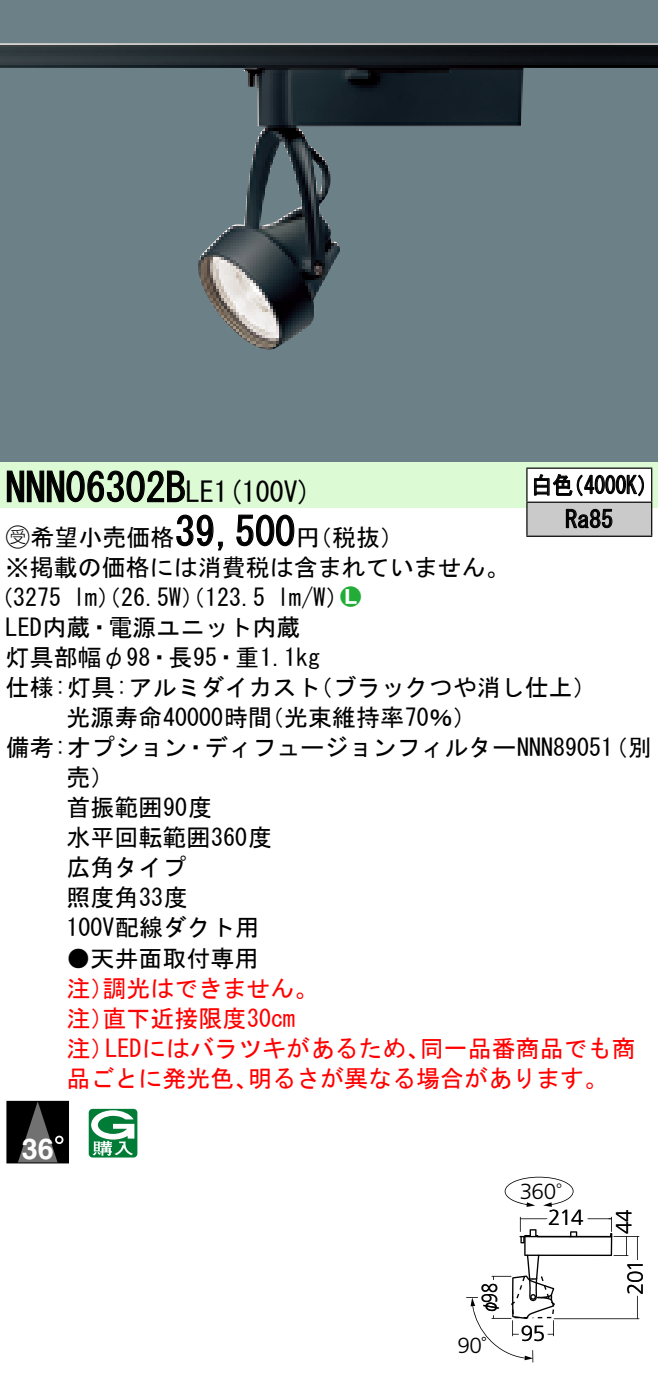
<style>
.page{position:relative;width:658px;height:1374px;background:#fff}
.page>*{position:absolute;margin:0;border:0;box-sizing:border-box;transform-origin:0 0}
.t1{font:40px "MS Gothic";color:#000}
.t2{font:700 28.8px "Helvetica LT Std";color:#fff}
.t3{font:28px "MS Gothic";color:#000}
.t4{font:24px/30px "MS Gothic";color:#000}
.t5{font:24px/30px "MS Gothic";color:#f00}
.t6{font:24px/34px "MS Gothic";color:#000;scale:.88 1}
.t7{font:24px "Ford Classification 1";color:#23ac38}
.t8{font:300 22px "Frutiger LT Std";letter-spacing:-.025em;color:#000}
.t9{font:300 22px "Frutiger LT Std";letter-spacing:-.025em;color:#000;scale:.82 1}
.t10{font:18px "Gothic MB101 Pro Regular 90 pv RKSJ H";color:#000;scale:.8 1}
.s1{font-size:40px}
.s2{font-family:"Ford Classification 1"}
.s3{color:#fff}
.s4{font-family:"Gothic MB101 Pro Regular 90 pv RKSJ H";font-weight:400;font-size:18px}
</style>
<div class="page">
<div style="left:0;top:0;width:658px;height:462px;background:#6c8087"></div>
<img style="left:0;top:43px;width:658px;height:307px">
<div style="left:0;top:462px;width:658px;height:45px;background:#dcfad4"></div>
<svg style="left:6px;top:470px;width:179px;height:32px"></svg>
<svg style="left:176px;top:514px;width:47px;height:37px"></svg>
<svg style="left:236px;top:514px;width:59px;height:32px"></svg>
<div style="left:7px;top:1101px;width:61px;height:61px;background:#000"></div>
<div style="left:7px;top:1100px;width:62px;height:63px;border:1px solid #000"></div>
<svg style="left:18px;top:1101px;width:44px;height:61px"></svg>
<svg style="left:55px;top:1135px;width:8px;height:8px"></svg>
<svg style="left:89px;top:1108px;width:48px;height:49px"></svg>
<div style="left:527px;top:468px;width:124px;height:34px;background:#fff"></div>
<div style="left:527px;top:502px;width:124px;height:34px;background:#cacaca"></div>
<hr style="left:526px;top:467px;width:126px;height:2px;background:#000">
<hr style="left:526px;top:468px;width:1px;height:33px;background:#000">
<hr style="left:651px;top:468px;width:1px;height:33px;background:#000">
<hr style="left:526px;top:501px;width:126px;height:2px;background:#000">
<hr style="left:526px;top:502px;width:1px;height:33px;background:#000">
<hr style="left:651px;top:502px;width:1px;height:33px;background:#000">
<hr style="left:526px;top:535px;width:126px;height:2px;background:#000">
<svg style="left:534px;top:474px;width:110px;height:23px"></svg>
<svg style="left:565px;top:508px;width:47px;height:20px"></svg>
<svg style="left:466px;top:1176px;width:174px;height:186px"></svg>
<h1 class="t1" style="left:6px;top:467px;width:162px">NNN06302</h1>
<p class="t3" style="left:166px;top:478px;width:147px"><span class="s1">B</span>LE (1 100 (V</p>
<h1 class="t1" style="left:175px;top:511px;width:121px">39,500</h1>
<p class="t4" style="left:6px;top:522px;width:505px"><span class="s2">B</span>希望小売価格<br>※掲載の価格には消費税は含まれていません。</p>
<p class="t7" style="left:340px;top:585px;width:22px">2<span class="s3">7</span></p>
<p class="t4" style="left:296px;top:522px;width:109px">（円税抜(</p>
<p class="t4" style="left:277px;top:582px;width:73px">l m (W/</p>
<p class="t4" style="left:-11px;top:582px;width:74px">（3275</p>
<p class="t4" style="left:6px;top:612px;width:296px">LED内蔵・電源ユニット内蔵</p>
<p class="t4" style="left:6px;top:642px;width:316px">灯具部幅φ98・長95・重1.1kg</p>
<p class="t4" style="left:73px;top:582px;width:193px">lm）（26.5 ）（W 123.5</p>
<p class="t6" style="left:565px;top:468px;width:56px;text-indent:-34px">白色<br>Ra85</p>
<p class="t6" style="left:563px;top:468px;width:110px">（4000 (K</p>
<p class="t4" style="left:309px;top:672px;width:290px">（ブラックつや消し仕上(</p>
<p class="t4" style="left:260px;top:672px;width:218px;text-indent:-254px">仕様:灯具:アルミダイカスト<br>（光束維持率70％(</p>
<p class="t4" style="left:66px;top:702px;width:207px">光源寿命40000時間</p>
<p class="t4" style="left:66px;top:732px;width:548px;text-indent:-61px">備考:オプション・ディフュージョンフィルターNNN89051売(<br>首振範囲90度<br>水平回転範囲360度<br>広角タイプ<br>照度角33度<br>100V配線ダクト用</p>
<p class="t4" style="left:66px;top:942px;width:193px">●天井面取付専用</p>
<p class="t5" style="left:102px;top:972px;width:217px">調光はできません。</p>
<p class="t5" style="left:102px;top:972px;width:194px;text-indent:-36px">注）<br>直下近接限度30cm</p>
<p class="t5" style="left:66px;top:1002px;width:49px">注）</p>
<p class="t4" style="left:604px;top:732px;width:49px">（別</p>
<p class="t5" style="left:66px;top:1032px;width:49px">注）</p>
<p class="t5" style="left:105px;top:1032px;width:326px">LEDにはバラツキがあるため、</p>
<p class="t5" style="left:420px;top:1032px;width:217px">同一品番商品でも商</p>
<p class="t5" style="left:66px;top:1062px;width:193px">品ごとに発光色、</p>
<p class="t5" style="left:248px;top:1062px;width:362px">明るさが異なる場合があります。</p>
<p class="t2" style="left:22px;top:1131px;width:34px">36</p>
<p class="t8" style="left:519px;top:1178px;width:56px">360<span class="s4">°</span></p>
<p class="t8" style="left:548px;top:1204px;width:37px">214</p>
<p class="t9" style="left:477px;top:1302px;width:25px;rotate:-90deg">98</p>
<p class="t10" style="left:474px;top:1313px;width:20px;rotate:-90deg">φ</p>
<p class="t8" style="left:457px;top:1332px;width:31px">90˚</p>
<p class="t8" style="left:521px;top:1320px;width:26px">95</p>
<p class="t8" style="left:611px;top:1234px;width:26px;rotate:-90deg">44</p>
<p class="t8" style="left:622px;top:1294px;width:38px;rotate:-90deg">201</p>
</div>
